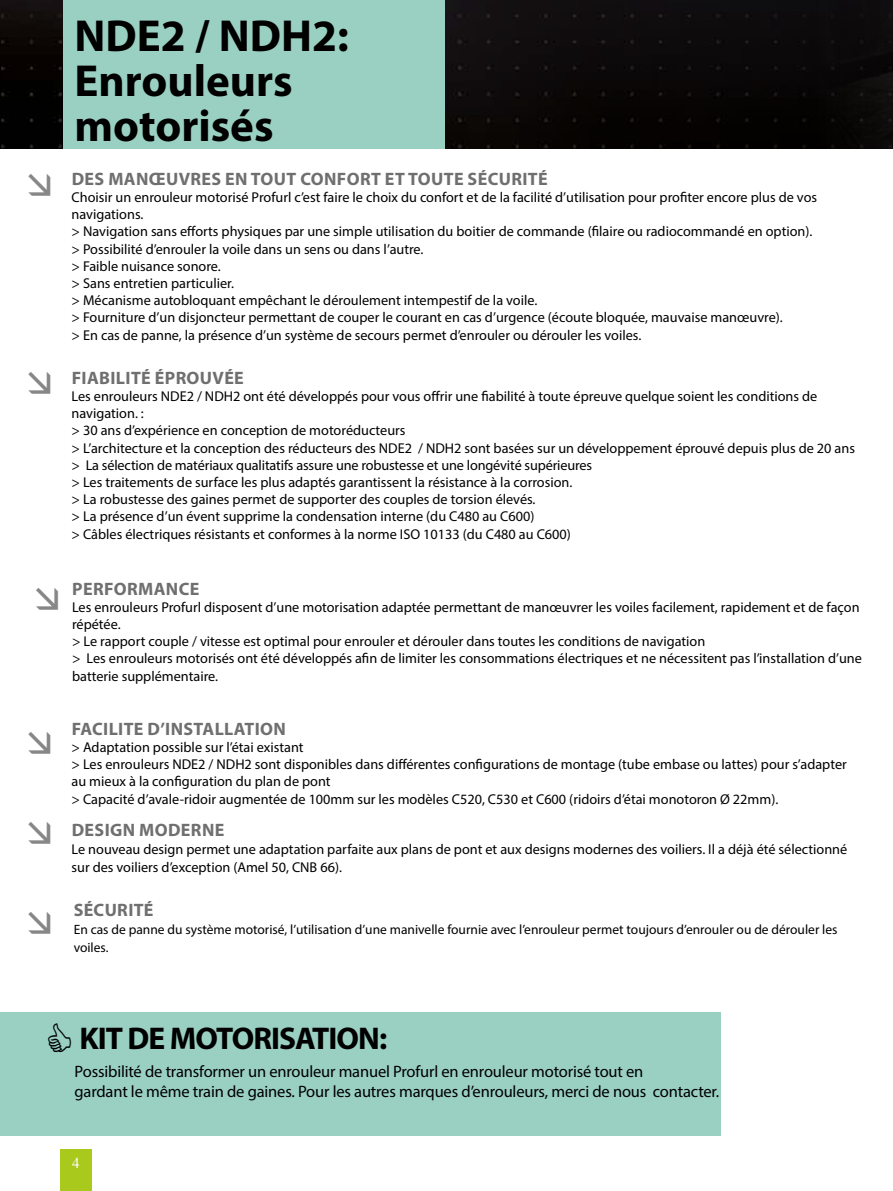
<style>
.page{position:relative;width:893px;height:1191px;background:#fff}
.page>*{position:absolute;margin:0;border:0;box-sizing:border-box;transform-origin:0 0}
.t1{font:700 45px/45px "Myriad Pro";color:#000}
.t2{font:700 31.5px "Myriad Pro";letter-spacing:-.03em;color:#000}
.t3{font:700 18px "Myriad Pro";letter-spacing:.02em;color:#706f6f}
.t4{font:16.5px/19.8px "Myriad Pro";letter-spacing:-.01em;color:#000}
.t5{font:15px "Times New Roman";color:#fff}
.t6{font:14.25px/17.2px "Myriad Pro";color:#000}
.t7{font:13.5px/18px "Myriad Pro";color:#000}
</style>
<div class="page">
<img style="left:0;top:0;width:893px;height:149px">
<div style="left:60px;top:1149px;width:32px;height:42px;background:#aac91d"></div>
<div style="left:64px;top:0;width:381px;height:149px;background:#99d0c2"></div>
<div style="left:0;top:1012px;width:720px;height:123px;background:#99d0c2"></div>
<h1 class="t1" style="left:74px;top:12px;width:276px">NDE2 / NDH2:<br>Enrouleurs motorisés</h1>
<p class="t3" style="left:72px;top:167px;width:477px">DES MANŒUVRES EN TOUT CONFORT ET TOUTE SÉCURITÉ</p>
<p class="t6" style="left:72px;top:189px;width:747px">Choisir un enrouleur motorisé Profurl c’est faire le choix du confort et de la facilité d’utilisation pour profiter encore plus de vos navigations.<br>&gt; Navigation sans efforts physiques par une simple utilisation du boitier de commande (filaire ou radiocommandé en option). &gt; Possibilité d’enrouler la voile dans un sens ou dans l’autre.<br>&gt; Faible nuisance sonore.<br>&gt; Sans entretien particulier.<br>&gt; Mécanisme autobloquant empêchant le déroulement intempestif de la voile.<br>&gt; Fourniture d’un disjoncteur permettant de couper le courant en cas d’urgence (écoute bloquée, mauvaise manœuvre).<br>&gt; En cas de panne, la présence d’un système de secours permet d’enrouler ou dérouler les voiles.</p>
<p class="t3" style="left:72px;top:366px;width:174px">FIABILITÉ ÉPROUVÉE</p>
<p class="t6" style="left:72px;top:387px;width:785px">Les enrouleurs NDE2 / NDH2 ont été développés pour vous offrir une fiabilité à toute épreuve quelque soient les conditions de navigation. :<br>&gt; 30 ans d’expérience en conception de motoréducteurs<br>&gt; L’architecture et la conception des réducteurs des NDE2 / NDH2 sont basées sur un développement éprouvé depuis plus de 20 ans &gt; La sélection de matériaux qualitatifs assure une robustesse et une longévité supérieures<br>&gt; Les traitements de surface les plus adaptés garantissent la résistance à la corrosion.<br>&gt; La robustesse des gaines permet de supporter des couples de torsion élevés.<br>&gt; La présence d’un évent supprime la condensation interne (du C480 au C600)<br>&gt; Câbles électriques résistants et conformes à la norme ISO 10133 (du C480 au C600)</p>
<p class="t3" style="left:72px;top:577px;width:129px">PERFORMANCE</p>
<p class="t6" style="left:72px;top:598px;width:791px">Les enrouleurs Profurl disposent d’une motorisation adaptée permettant de manœuvrer les voiles facilement, rapidement et de façon répétée.<br>&gt; Le rapport couple / vitesse est optimal pour enrouler et dérouler dans toutes les conditions de navigation<br>&gt; Les enrouleurs motorisés ont été développés afin de limiter les consommations électriques et ne nécessitent pas l’installation d’une batterie supplémentaire.</p>
<p class="t3" style="left:72px;top:717px;width:216px">FACILITE D’INSTALLATION</p>
<p class="t6" style="left:72px;top:738px;width:777px">&gt; Adaptation possible sur l’étai existant<br>&gt; Les enrouleurs NDE2 / NDH2 sont disponibles dans différentes configurations de montage (tube embase ou lattes) pour s’adapter au mieux à la configuration du plan de pont<br>&gt; Capacité d’avale-ridoir augmentée de 100mm sur les modèles C520, C530 et C600 (ridoirs d’étai monotoron Ø 22mm).</p>
<p class="t3" style="left:72px;top:818px;width:154px">DESIGN MODERNE</p>
<p class="t6" style="left:72px;top:839px;width:777px;line-height:18px">Le nouveau design permet une adaptation parfaite aux plans de pont et aux designs modernes des voiliers. Il a déjà été sélectionné sur des voiliers d’exception (Amel 50, CNB 66).</p>
<p class="t3" style="left:74px;top:898px;width:81px">SÉCURITÉ</p>
<p class="t7" style="left:74px;top:920px;width:765px">En cas de panne du système motorisé, l’utilisation d’une manivelle fournie avec l’enrouleur permet toujours d’enrouler ou de dérouler les voiles.</p>
<h2 class="t2" style="left:79px;top:1018px;width:309px">KIT DE MOTORISATION:</h2>
<p class="t4" style="left:75px;top:1061px;width:646px">Possibilité de transformer un enrouleur manuel Profurl en enrouleur motorisé tout en<br>gardant le même train de gaines. Pour les autres marques d’enrouleurs, merci de nous contacter.</p>
<p class="t5" style="left:72px;top:1152px;width:9px">4</p>
</div>
